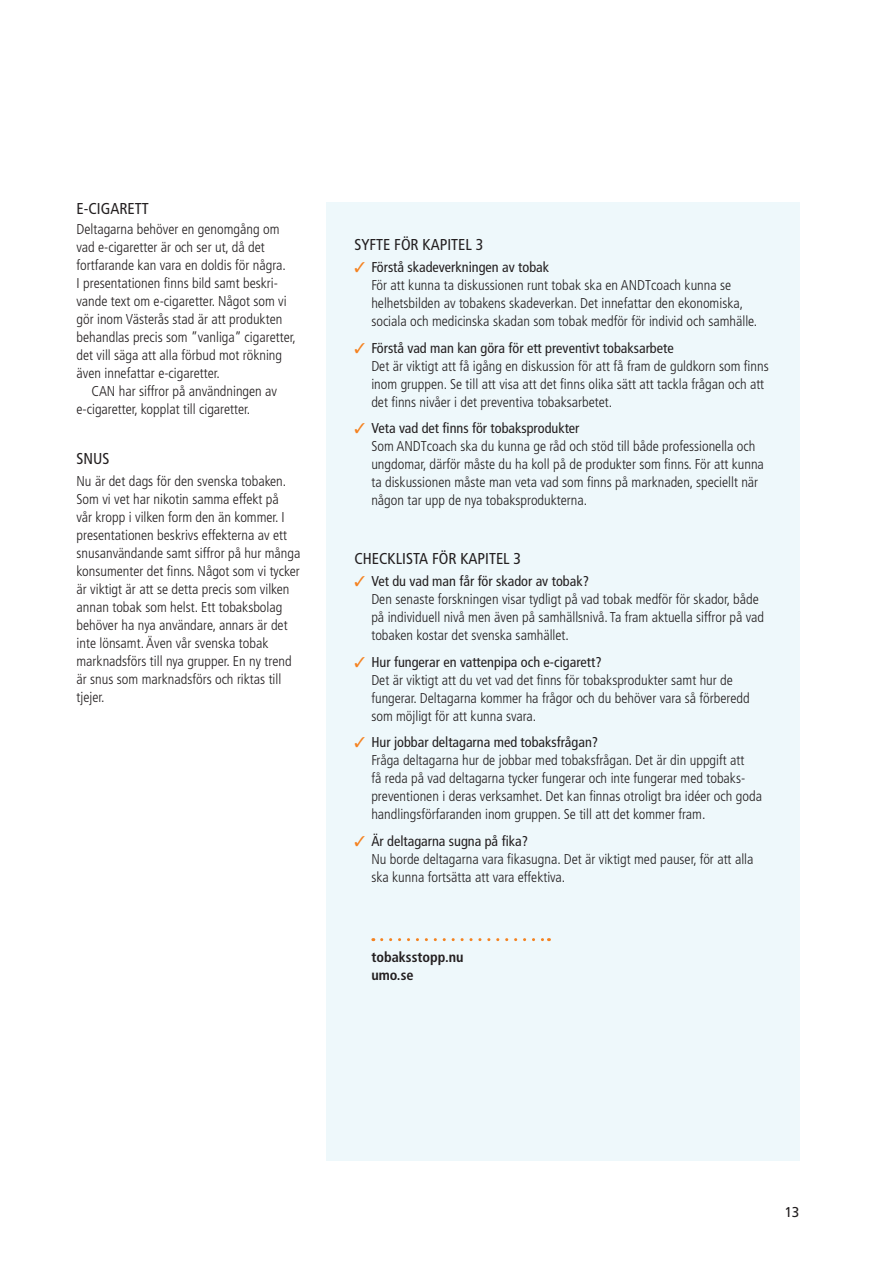
<style>
.page{position:relative;width:893px;height:1263px;background:#fff}
.page>*{position:absolute;margin:0;border:0;box-sizing:border-box;transform-origin:0 0}
.t1{font:condensed 15.75px "Frutiger LT Std";color:#231f20}
.t2{font:300 condensed 14.25px/18px "Frutiger LT Std";color:#231f20}
.t3{font:700 condensed 14.25px/18px "Frutiger LT Std";color:#231f20}
.t4{font:14.25px "Frutiger LT Std";color:#231f20;scale:.95 1}
.s1{color:#f58220}
.s2{font-weight:400}
</style>
<div class="page">
<div style="left:326px;top:202px;width:473px;height:959px;background:#eef8fb"></div>
<svg style="left:382px;top:938px;width:167px;height:3px"></svg>
<p class="t1" style="left:77px;top:199px;width:74px">E-CIGARETT</p>
<p class="t2" style="left:77px;top:220px;width:221px">Deltagarna behöver en genomgång om vad e-cigaretter är och ser ut, då det fortfarande kan vara en doldis för några.<br>I presentationen finns bild samt beskri&shy;vande text om e-cigaretter. Något som vi gör inom Västerås stad är att produkten behandlas precis som ”vanliga” cigaretter, det vill säga att alla förbud mot rökning även innefattar e-cigaretter.</p>
<p class="t2" style="left:77px;top:382px;width:202px;text-indent:15px">CAN har siffror på användningen av e-cigaretter, kopplat till cigaretter.</p>
<p class="t1" style="left:77px;top:450px;width:34px">SNUS</p>
<p class="t2" style="left:77px;top:472px;width:225px">Nu är det dags för den svenska tobaken.<br>Som vi vet har nikotin samma effekt på<br>vår kropp i vilken form den än kommer. I presentationen beskrivs effekterna av ett snusanvändande samt siffror på hur många konsumenter det finns. Något som vi tycker är viktigt är att se detta precis som vilken annan tobak som helst. Ett tobaksbolag behöver ha nya användare, annars är det inte lönsamt. Även vår svenska tobak marknadsförs till nya grupper. En ny trend är snus som marknadsförs och riktas till tjejer.</p>
<p class="t1" style="left:354px;top:235px;width:130px">SYFTE FÖR KAPITEL 3</p>
<p class="t2" style="left:371px;top:258px;width:387px;text-indent:-17px"><span class="s1">✓</span> <span class="s2">Förstå skadeverkningen av tobak<br></span>För att kunna ta diskussionen runt tobak ska en ANDTcoach kunna se helhetsbilden av tobakens skadeverkan. Det innefattar den ekonomiska, sociala och medicinska skadan som tobak medför för individ och samhälle.</p>
<p class="t2" style="left:371px;top:339px;width:399px;text-indent:-17px"><span class="s1">✓</span> <span class="s2">Förstå vad man kan göra för ett preventivt tobaksarbete<br></span>Det är viktigt att få igång en diskussion för att få fram de guldkorn som finns inom gruppen. Se till att visa att det finns olika sätt att tackla frågan och att det finns nivåer i det preventiva tobaksarbetet.</p>
<p class="t2" style="left:371px;top:419px;width:394px;text-indent:-17px"><span class="s1">✓</span> <span class="s2">Veta vad det finns för tobaksprodukter<br></span>Som ANDTcoach ska du kunna ge råd och stöd till både professionella och ungdomar, därför måste du ha koll på de produkter som finns. För att kunna ta diskussionen måste man veta vad som finns på marknaden, speciellt när någon tar upp de nya tobaksprodukterna.</p>
<p class="t1" style="left:354px;top:549px;width:168px">CHECKLISTA FÖR KAPITEL 3</p>
<p class="t2" style="left:371px;top:573px;width:394px;text-indent:-17px"><span class="s1">✓</span> <span class="s2">Vet du vad man får för skador av tobak?<br></span>Den senaste forskningen visar tydligt på vad tobak medför för skador, både på individuell nivå men även på samhällsnivå. Ta fram aktuella siffror på vad tobaken kostar det svenska samhället.</p>
<p class="t2" style="left:371px;top:653px;width:380px;text-indent:-17px"><span class="s1">✓</span> <span class="s2">Hur fungerar en vattenpipa och e-cigarett?<br></span>Det är viktigt att du vet vad det finns för tobaksprodukter samt hur de fungerar. Deltagarna kommer ha frågor och du behöver vara så förberedd som möjligt för att kunna svara.</p>
<p class="t2" style="left:371px;top:734px;width:392px;text-indent:-17px"><span class="s1">✓</span> <span class="s2">Hur jobbar deltagarna med tobaksfrågan?<br></span>Fråga deltagarna hur de jobbar med tobaksfrågan. Det är din uppgift att<br>få reda på vad deltagarna tycker fungerar och inte fungerar med tobaks&shy;preventionen i deras verksamhet. Det kan finnas otroligt bra idéer och goda handlingsförfaranden inom gruppen. Se till att det kommer fram.</p>
<p class="t2" style="left:371px;top:832px;width:384px;text-indent:-17px"><span class="s1">✓</span> <span class="s2">Är deltagarna sugna på fika?<br></span>Nu borde deltagarna vara fikasugna. Det är viktigt med pauser, för att alla ska kunna fortsätta att vara effektiva.</p>
<p class="t3" style="left:371px;top:948px;width:94px">tobaksstopp.nu umo.se</p>
<p class="t4" style="left:784px;top:1203px;width:17px">13</p>
</div>
